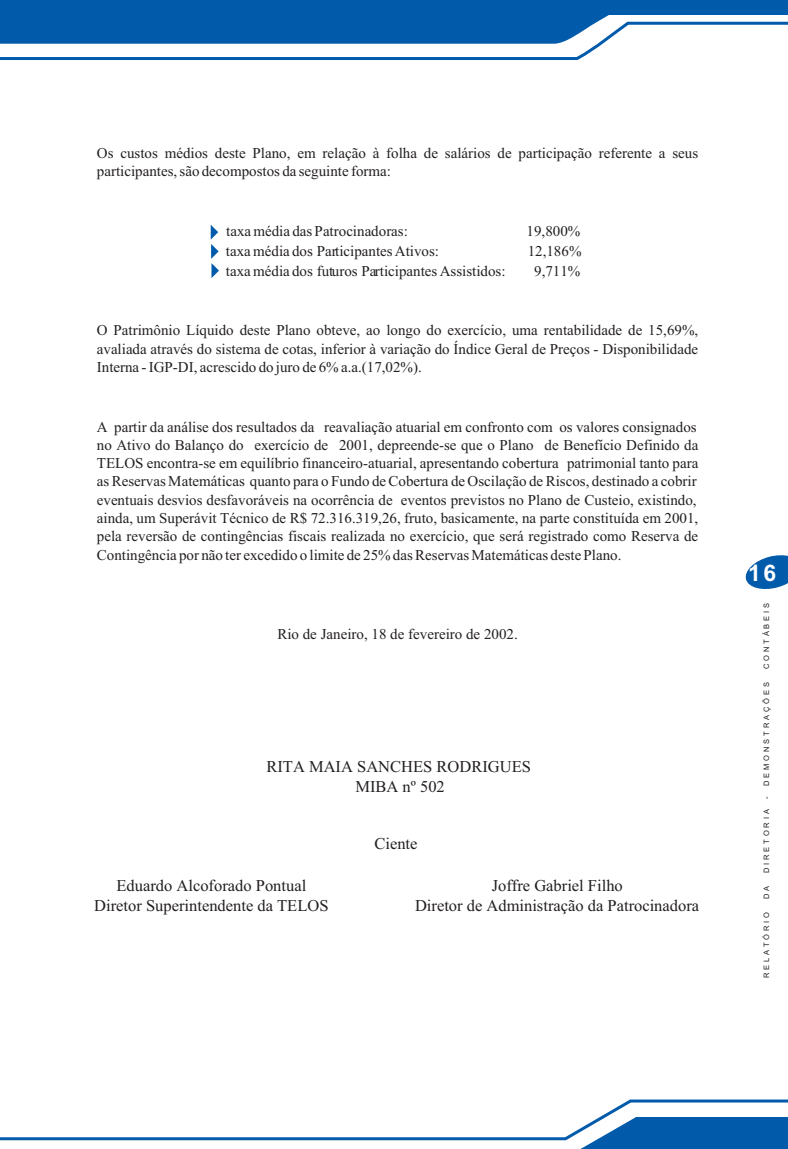
<style>
.page{position:relative;width:788px;height:1149px;background:#fff}
.page>*{position:absolute;margin:0;border:0;box-sizing:border-box;transform-origin:0 0}
.t1{font:700 22.8px "Arial";color:#fff}
.t2{font:16.5px/20.1px "Times New Roman";color:#231f20;text-align:center}
.t3{font:15px/18.3px "Times New Roman";color:#231f20;text-align:justify}
.t4{font:7.5px "Arial";letter-spacing:.39em;color:#231f20}
</style>
<div class="page">
<svg style="left:211px;top:225px;width:8px;height:53px"></svg>
<svg style="left:745px;top:555px;width:43px;height:34px"></svg>
<svg style="left:0;top:0;width:788px;height:60px"></svg>
<svg style="left:0;top:1099px;width:788px;height:50px"></svg>
<p class="t3" style="left:97px;top:145px;width:603px">Os custos médios deste Plano, em relação à folha de salários de participação referente a seus participantes, são decompostos da seguinte forma:</p>
<p class="t3" style="left:226px;top:223px;width:183px">taxa média das Patrocinadoras:</p>
<p class="t3" style="left:526px;top:223px;width:55px">19,800%</p>
<p class="t3" style="left:226px;top:243px;width:215px">taxa média dos Participantes Ativos:</p>
<p class="t3" style="left:527px;top:243px;width:55px">12,186%</p>
<p class="t3" style="left:226px;top:263px;width:281px">taxa média dos futuros Participantes Assistidos:</p>
<p class="t3" style="left:534px;top:263px;width:48px">9,711%</p>
<p class="t3" style="left:97px;top:323px;width:603px">O Patrimônio Líquido deste Plano obteve, ao longo do exercício, uma rentabilidade de 15,69%, avaliada através do sistema de cotas, inferior à variação do Índice Geral de Preços - Disponibilidade Interna - IGP-DI, acrescido do juro de 6% a.a.(17,02%).</p>
<p class="t3" style="left:97px;top:419px;width:603px">A partir da análise dos resultados da reavaliação atuarial em confronto com os valores consignados no Ativo do Balanço do exercício de 2001, depreende-se que o Plano de Benefício Definido da TELOS encontra-se em equilíbrio financeiro-atuarial, apresentando cobertura patrimonial tanto para as Reservas Matemáticas quanto para o Fundo de Cobertura de Oscilação de Riscos, destinado a cobrir eventuais desvios desfavoráveis na ocorrência de eventos previstos no Plano de Custeio, existindo, ainda, um Superávit Técnico de R$ 72.316.319,26, fruto, basicamente, na parte constituída em 2001, pela reversão de contingências fiscais realizada no exercício, que será registrado como Reserva de Contingência por não ter excedido o limite de 25% das Reservas Matemáticas deste Plano.</p>
<p class="t3" style="left:277px;top:627px;width:242px">Rio de Janeiro, 18 de fevereiro de 2002.</p>
<p class="t2" style="left:266px;top:758px;width:266px">RITA MAIA SANCHES RODRIGUES<br>MIBA nº 502</p>
<p class="t2" style="left:374px;top:835px;width:45px">Ciente</p>
<p class="t2" style="left:94px;top:877px;width:236px">Eduardo Alcoforado Pontual<br>Diretor Superintendente da TELOS</p>
<p class="t2" style="left:415px;top:877px;width:286px">Joffre Gabriel Filho<br>Diretor de Administração da Patrocinadora</p>
<h1 class="t1" style="left:748px;top:564px;width:30px">16</h1>
<p class="t4" style="left:763px;top:669px;width:68px;rotate:-90deg">CONTÁBEIS</p>
<p class="t4" style="left:763px;top:799px;width:119px;rotate:-90deg">- DEMONSTRAÇÕES</p>
<p class="t4" style="left:763px;top:873px;width:66px;rotate:-90deg">DIRETORIA</p>
<p class="t4" style="left:763px;top:899px;width:15px;rotate:-90deg">D A</p>
<p class="t4" style="left:763px;top:978px;width:68px;rotate:-90deg">RELATÓRIO</p>
</div>
